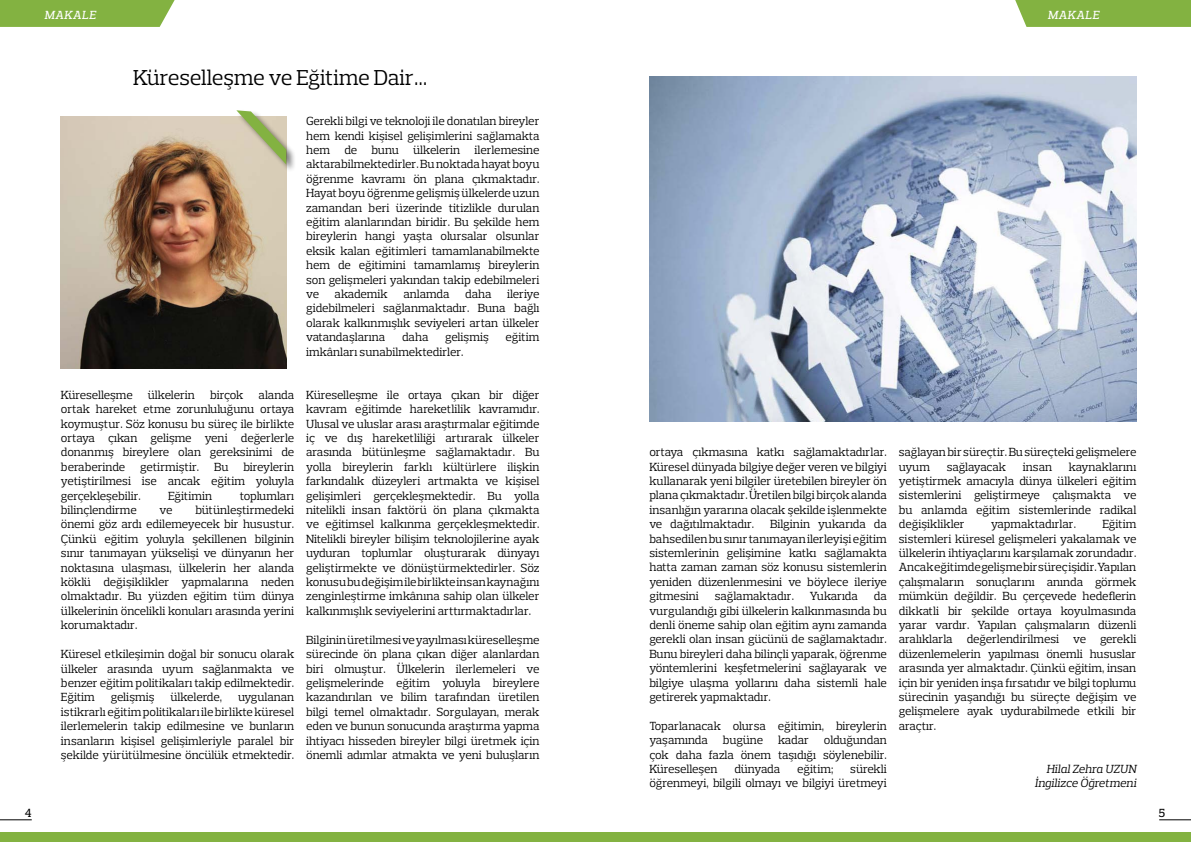
<style>
.page{position:relative;width:1191px;height:842px;background:#fff}
.page>*{position:absolute;margin:0;border:0;box-sizing:border-box;transform-origin:0 0}
.t1{font:22px "Prelo Slab";letter-spacing:-.01em;color:#000}
.t2{font:12px/14.4px "Prelo Slab";color:#000;text-align:justify}
.t3{font:italic 12px/14.4px "Prelo Slab";color:#000;text-align:right}
.t4{font:italic 500 12px "Prelo Slab";letter-spacing:.05em;color:#fff}
.t5{font:12px "Prelo Slab";letter-spacing:-.03em;color:#000}
.t6{font:500 12px "Prelo Slab";color:#000}
</style>
<div class="page">
<svg style="left:1015px;top:0;width:176px;height:27px"></svg>
<svg style="left:0;top:0;width:175px;height:27px"></svg>
<hr style="left:0;top:819px;width:32px;height:1px;background:#000">
<hr style="left:1159px;top:819px;width:32px;height:1px;background:#000">
<div style="left:0;top:832px;width:1191px;height:10px;background:#83b241"></div>
<img style="left:649px;top:77px;width:487px;height:344px">
<img style="left:61px;top:116px;width:225px;height:253px">
<div style="left:235px;top:109px;width:61px;height:64px;background:#000;opacity:.5"></div>
<svg style="left:236px;top:110px;width:50px;height:54px"></svg>
<p class="t4" style="left:44px;top:8px;width:53px">MAKALE</p>
<p class="t4" style="left:1047px;top:8px;width:53px">MAKALE</p>
<h1 class="t1" style="left:133px;top:64px;width:296px">Küreselleşme ve Eğitime Dair…</h1>
<p class="t2" style="left:61px;top:388px;width:73px">Küreselleşme</p>
<p class="t2" style="left:148px;top:388px;width:49px">ülkelerin</p>
<p class="t2" style="left:210px;top:388px;width:35px">birçok</p>
<p class="t2" style="left:61px;top:388px;width:235px;text-indent:198px">alanda ortak hareket etme zorunluluğunu ortaya koymuştur. Söz konusu bu süreç ile birlikte ortaya çıkan gelişme yeni değerlerle donanmış bireylere olan gereksinimi de beraberinde getirmiştir. Bu bireylerin yetiştirilmesi ise ancak eğitim yoluyla gerçekleşebilir.</p>
<p class="t2" style="left:168px;top:488px;width:46px">Eğitimin</p>
<p class="t2" style="left:240px;top:488px;width:56px">toplumları</p>
<p class="t2" style="left:61px;top:503px;width:77px">bilinçlendirme</p>
<p class="t2" style="left:160px;top:503px;width:14px">ve</p>
<p class="t2" style="left:61px;top:503px;width:235px;text-indent:134px">bütünleştirmedeki önemi göz ardı edilemeyecek bir husustur.<br>Çünkü eğitim yoluyla şekillenen bilginin sınır tanımayan yükselişi ve dünyanın her noktasına ulaşması, ülkelerin her alanda köklü değişiklikler yapmalarına neden olmaktadır. Bu yüzden eğitim tüm dünya ülkelerinin öncelikli konuları arasında yerini korumaktadır.</p>
<p class="t2" style="left:61px;top:647px;width:235px">Küresel etkileşimin doğal bir sonucu olarak ülkeler arasında uyum sağlanmakta ve benzer eğitim politikaları takip edilmektedir.<br>Eğitim</p>
<p class="t2" style="left:61px;top:690px;width:235px;text-indent:177px">uygulanan istikrarlı eğitim politikaları ile birlikte küresel ilerlemelerin takip edilmesine ve bunların insanların kişisel gelişimleriyle paralel bir şekilde yürütülmesine öncülük etmektedir.</p>
<p class="t2" style="left:111px;top:690px;width:45px">gelişmiş</p>
<p class="t2" style="left:170px;top:690px;width:53px">ülkelerde,</p>
<p class="t2" style="left:306px;top:114px;width:235px">Gerekli bilgi ve teknoloji ile donatılan bireyler hem kendi kişisel gelişimlerini sağlamakta hem de bunu ülkelerin ilerlemesine aktarabilmektedirler. Bu noktada hayat boyu öğrenme kavramı ön plana çıkmaktadır.<br>Hayat boyu öğrenme gelişmiş ülkelerde uzun zamandan beri üzerinde titizlikle durulan eğitim alanlarından biridir. Bu şekilde hem bireylerin hangi yaşta olursalar olsunlar eksik kalan eğitimleri tamamlanabilmekte hem de eğitimini tamamlamış bireylerin son gelişmeleri yakından takip edebilmeleri ve</p>
<p class="t2" style="left:306px;top:287px;width:235px;text-indent:201px">ileriye gidebilmeleri sağlanmaktadır. Buna bağlı olarak kalkınmışlık seviyeleri artan ülkeler vatandaşlarına</p>
<p class="t2" style="left:334px;top:287px;width:55px">akademik</p>
<p class="t2" style="left:403px;top:287px;width:48px">anlamda</p>
<p class="t2" style="left:465px;top:287px;width:28px">daha</p>
<p class="t2" style="left:402px;top:330px;width:28px">daha</p>
<p class="t2" style="left:445px;top:330px;width:45px">gelişmiş</p>
<p class="t2" style="left:505px;top:330px;width:35px">eğitim</p>
<p class="t2" style="left:306px;top:344px;width:159px">imkânları sunabilmektedirler.</p>
<p class="t2" style="left:306px;top:388px;width:235px">Küreselleşme ile ortaya çıkan bir diğer kavram eğitimde hareketlilik kavramıdır.<br>Ulusal ve uluslar arası araştırmalar eğitimde iç ve dış hareketliliği artırarak ülkeler arasında bütünleşme sağlamaktadır. Bu yolla bireylerin farklı kültürlere ilişkin farkındalık düzeyleri artmakta ve kişisel gelişimleri gerçekleşmektedir. Bu yolla nitelikli insan faktörü ön plana çıkmakta ve eğitimsel kalkınma gerçekleşmektedir.<br>Nitelikli bireyler bilişim teknolojilerine ayak uyduran toplumlar oluşturarak dünyayı geliştirmekte ve dönüştürmektedirler. Söz konusu bu değişim ile birlikte insan kaynağını zenginleştirme imkânına sahip olan ülkeler kalkınmışlık seviyelerini arttırmaktadırlar.</p>
<p class="t2" style="left:306px;top:632px;width:235px">Bilginin üretilmesi ve yayılması küreselleşme sürecinde ön plana çıkan diğer alanlardan biri olmuştur. Ülkelerin ilerlemeleri ve gelişmelerinde eğitim yoluyla bireylere kazandırılan ve bilim tarafından üretilen bilgi temel olmaktadır. Sorgulayan, merak eden ve bunun sonucunda araştırma yapma ihtiyacı hisseden bireyler bilgi üretmek için önemli adımlar atmakta ve yeni buluşların</p>
<p class="t2" style="left:649px;top:445px;width:239px">ortaya çıkmasına katkı sağlamaktadırlar.<br>Küresel dünyada bilgiye değer veren ve bilgiyi kullanarak yeni bilgiler üretebilen bireyler ön plana çıkmaktadır. Üretilen bilgi birçok alanda insanlığın yararına olacak şekilde işlenmekte ve dağıtılmaktadır.</p>
<p class="t2" style="left:649px;top:517px;width:239px;text-indent:121px">Bilginin yukarıda da bahsedilen bu sınır tanımayan ilerleyişi eğitim sistemlerinin gelişimine katkı sağlamakta hatta zaman zaman söz konusu sistemlerin yeniden düzenlenmesini ve böylece ileriye gitmesini</p>
<p class="t2" style="left:715px;top:589px;width:81px">sağlamaktadır.</p>
<p class="t2" style="left:810px;top:589px;width:49px">Yukarıda</p>
<p class="t2" style="left:649px;top:589px;width:239px;text-indent:224px">da vurgulandığı gibi ülkelerin kalkınmasında bu denli öneme sahip olan eğitim aynı zamanda gerekli olan insan gücünü de sağlamaktadır.<br>Bunu bireyleri daha bilinçli yaparak, öğrenme yöntemlerini keşfetmelerini sağlayarak ve bilgiye ulaşma yollarını daha sistemli hale getirerek yapmaktadır.</p>
<p class="t2" style="left:649px;top:718px;width:239px">Toparlanacak olursa eğitimin, bireylerin yaşamında bugüne kadar olduğundan çok daha fazla önem taşıdığı söylenebilir.<br>Küreselleşen</p>
<p class="t5" style="left:734px;top:762px;width:47px">dünyada</p>
<p class="t2" style="left:797px;top:762px;width:38px">eğitim;</p>
<p class="t2" style="left:649px;top:762px;width:239px;text-align:right">sürekli<br>öğrenmeyi, bilgili olmayı ve bilgiyi üretmeyi</p>
<p class="t2" style="left:899px;top:445px;width:239px">sağlayan bir süreçtir. Bu süreçteki gelişmelere uyum</p>
<p class="t2" style="left:946px;top:459px;width:61px">sağlayacak</p>
<p class="t2" style="left:1022px;top:459px;width:31px">insan</p>
<p class="t2" style="left:899px;top:459px;width:239px;text-indent:170px">kaynaklarını yetiştirmek amacıyla dünya ülkeleri eğitim sistemlerini geliştirmeye çalışmakta ve bu anlamda eğitim sistemlerinde radikal değişiklikler</p>
<p class="t2" style="left:899px;top:517px;width:239px;text-indent:203px">Eğitim sistemleri küresel gelişmeleri yakalamak ve ülkelerin ihtiyaçlarını karşılamak zorundadır.<br>Ancak eğitimde gelişme bir süreç işidir. Yapılan çalışmaların sonuçlarını anında görmek mümkün değildir. Bu çerçevede hedeflerin dikkatli bir şekilde ortaya koyulmasında yarar vardır. Yapılan çalışmaların düzenli aralıklarla değerlendirilmesi ve gerekli düzenlemelerin yapılması önemli hususlar arasında yer almaktadır. Çünkü eğitim, insan için bir yeniden inşa fırsatıdır ve bilgi toplumu sürecinin yaşandığı bu süreçte değişim ve gelişmelere ayak uydurabilmede etkili bir araçtır.</p>
<p class="t3" style="left:1035px;top:762px;width:103px">Hilal Zehra UZUN<br>İngilizce Öğretmeni</p>
<p class="t2" style="left:991px;top:517px;width:86px">yapmaktadırlar.</p>
<p class="t6" style="left:25px;top:805px;width:8px">4</p>
<p class="t6" style="left:1159px;top:805px;width:8px">5</p>
</div>
